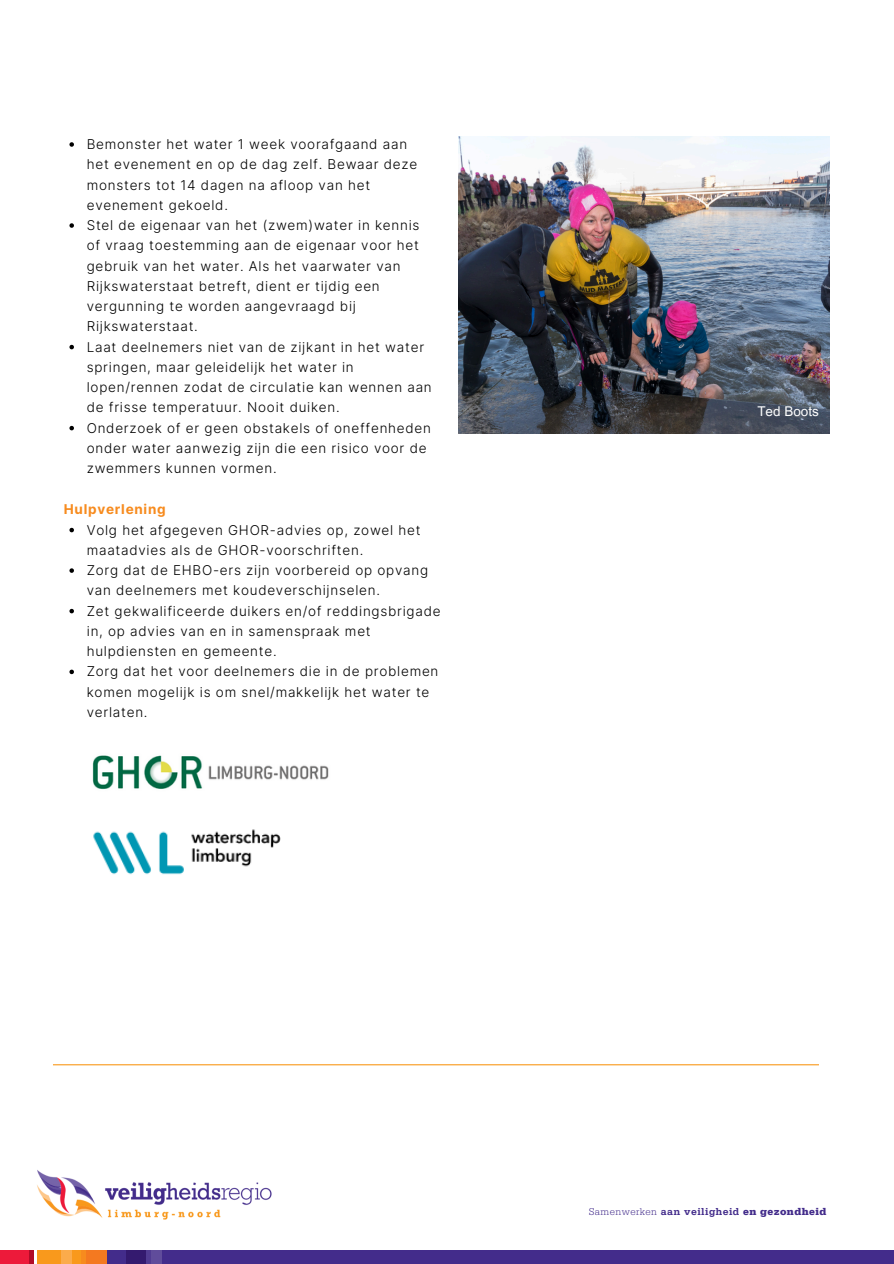
<style>
.page{position:relative;width:894px;height:1264px;background:#fff}
.page>*{position:absolute;margin:0;border:0;box-sizing:border-box;transform-origin:0 0}
.t1{font:300 13.5px/20.2px "Inter";letter-spacing:.055em;color:#000}
.t2{font:700 13.5px "Inter";letter-spacing:.055em;color:#f78b1e}
.t3{font:13.5px "Arial MT Pro";color:#fff}
.t4{font:700 10.5px "Serifa Std";letter-spacing:.04em;color:#432c8b}
.s1{font-weight:300}
.s2{font-weight:900}
</style>
<div class="page">
<img style="left:37px;top:1170px;width:235px;height:50px">
<svg style="left:33px;top:1250px;width:1px;height:13px"></svg>
<div style="left:106px;top:1250px;width:519px;height:13px;background:#432c8b"></div>
<div style="left:126px;top:1250px;width:21px;height:13px;background:#341a6f"></div>
<div style="left:0;top:1250px;width:29px;height:13px;background:#ed1a3a"></div>
<div style="left:151px;top:1250px;width:10px;height:13px;background:#604c9b"></div>
<div style="left:85px;top:1250px;width:21px;height:13px;background:#f47920"></div>
<div style="left:71px;top:1250px;width:10px;height:13px;background:#f9991c"></div>
<div style="left:37px;top:1250px;width:24px;height:13px;background:#f9991c"></div>
<hr style="left:81px;top:1250px;width:4px;height:13px;background:#f78b1e">
<hr style="left:147px;top:1250px;width:4px;height:13px;background:#513b92">
<hr style="left:29px;top:1250px;width:4px;height:13px;background:#b10b27">
<div style="left:61px;top:1250px;width:10px;height:13px;background:#fbab4b"></div>
<div style="left:599px;top:1250px;width:294px;height:13px;background:#432c8b"></div>
<hr style="left:53px;top:1064px;width:765px;height:1px;background:#f9991c">
<img style="left:458px;top:137px;width:371px;height:296px">
<img style="left:92px;top:755px;width:237px;height:35px">
<img style="left:93px;top:829px;width:188px;height:46px">
<svg style="left:69px;top:142px;width:5px;height:5px"></svg>
<svg style="left:69px;top:223px;width:5px;height:5px"></svg>
<svg style="left:69px;top:345px;width:5px;height:4px"></svg>
<svg style="left:69px;top:426px;width:5px;height:4px"></svg>
<svg style="left:69px;top:528px;width:5px;height:4px"></svg>
<svg style="left:69px;top:568px;width:5px;height:5px"></svg>
<svg style="left:69px;top:609px;width:5px;height:4px"></svg>
<svg style="left:69px;top:669px;width:5px;height:5px"></svg>
<p class="t1" style="left:87px;top:134px;width:332px">Bemonster het water 1 week voorafgaand aan het evenement en op de dag zelf. Bewaar deze monsters tot 14 dagen na afloop van het evenement gekoeld.</p>
<p class="t1" style="left:87px;top:215px;width:334px">Stel de eigenaar van het (zwem)water in kennis of vraag toestemming aan de eigenaar voor het gebruik van het water. Als het vaarwater van Rijkswaterstaat betreft, dient er tijdig een vergunning te worden aangevraagd bij Rijkswaterstaat.</p>
<p class="t1" style="left:87px;top:336px;width:346px">Laat deelnemers niet van de zijkant in het water springen, maar geleidelijk het water in lopen/rennen zodat de circulatie kan wennen aan de frisse temperatuur. Nooit duiken.</p>
<h1 class="t1" style="left:87px;top:417px;width:345px">Onderzoek of er geen obstakels of oneffenheden onder water aanwezig zijn die een risico voor de zwemmers kunnen vormen.</h1>
<p class="t2" style="left:64px;top:501px;width:103px">Hulpverlening</p>
<p class="t1" style="left:87px;top:519px;width:335px">Volg het afgegeven GHOR-advies op, zowel het maatadvies als de GHOR-voorschriften.</p>
<p class="t1" style="left:87px;top:560px;width:343px">Zorg dat de EHBO-ers zijn voorbereid op opvang van deelnemers met koudeverschijnselen.</p>
<p class="t1" style="left:87px;top:600px;width:355px">Zet gekwalificeerde duikers en/of reddingsbrigade in, op advies van en in samenspraak met hulpdiensten en gemeente.</p>
<p class="t1" style="left:87px;top:661px;width:353px">Zorg dat het voor deelnemers die in de problemen komen mogelijk is om snel/makkelijk het water te verlaten.</p>
<p class="t3" style="left:757px;top:406px;width:63px">Ted Boots</p>
<p class="t4" style="left:588px;top:1207px;width:239px"><span class="s1">Samenwerken</span> aan veiligheid <span class="s2">en gezondheid</span></p>
</div>
